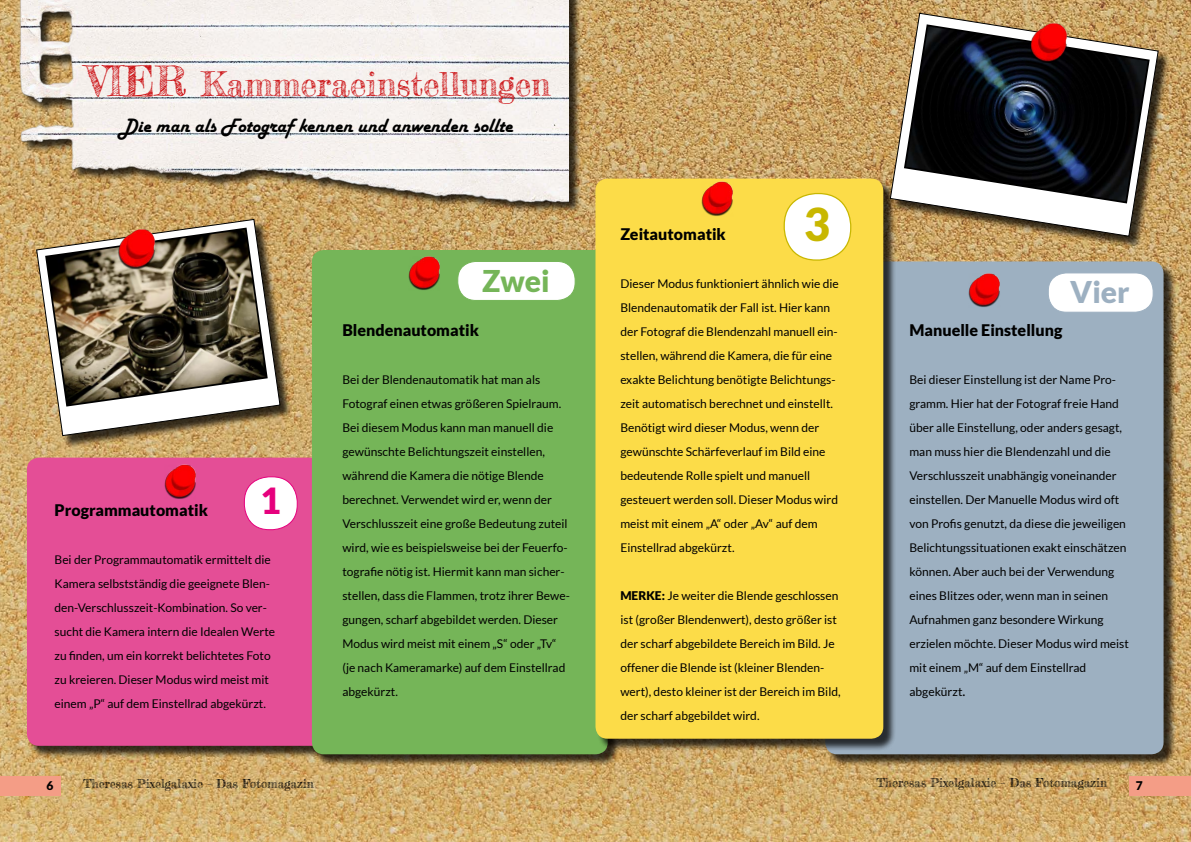
<style>
.page{position:relative;width:1191px;height:842px;background:#fff}
.page>*{position:absolute;margin:0;border:0;box-sizing:border-box;transform-origin:0 0}
.t1{font:900 45.3px "Lato";color:#c8b700}
.t2{font:900 36px "Lato";color:#e6007d}
.t3{font:33px "Frederickathe Great";color:#cd171a}
.t4{font:900 30px "Lato";color:#75b558}
.t5{font:900 30px "Lato";color:#9db0c1}
.t6{font:20px "Harlow Solid";color:#000}
.t7{font:900 16px "Lato";color:#000}
.t8{font:12px/24px "Lato";color:#000}
.t9{font:12px "Frederickathe Great";color:#000}
.t10{font:900 12px "Lato";color:#000}
.s1{font-size:41px}
.s2{font-weight:900}
.s3{font-size:14px}
</style>
<div class="page">
<img style="left:0;top:0;width:1191px;height:842px">
<div style="left:21px;top:0;width:560px;height:214px;background:#000;opacity:.75"></div>
<img style="left:0;top:0;width:569px;height:216px">
<div style="left:28px;top:459px;width:348px;height:299px;background:#000;opacity:.75"></div>
<div style="left:27px;top:458px;width:336px;height:288px;background:#e44e96;border-radius:12px"></div>
<div style="left:313px;top:251px;width:307px;height:516px;background:#000;opacity:.75"></div>
<div style="left:312px;top:250px;width:296px;height:504px;background:#75b558;border-radius:12px"></div>
<div style="left:826px;top:263px;width:350px;height:504px;background:#000;opacity:.75"></div>
<div style="left:825px;top:261px;width:338px;height:493px;background:#9db0c1;border-radius:12px"></div>
<div style="left:596px;top:180px;width:299px;height:571px;background:#000;opacity:.75"></div>
<div style="left:595px;top:179px;width:288px;height:560px;background:#fcdc48;border-radius:12px"></div>
<div style="left:244px;top:477px;width:53px;height:53px;background:#fff;border-radius:25px"></div>
<div style="left:244px;top:476px;width:54px;height:54px;border:1px solid #e6007d;border-radius:25px"></div>
<div style="left:458px;top:261px;width:117px;height:39px;background:#fff;border-radius:18px"></div>
<div style="left:457px;top:261px;width:118px;height:40px;border:1px solid #75b558;border-radius:18px"></div>
<div style="left:784px;top:194px;width:66px;height:66px;background:#fff;border-radius:32px"></div>
<div style="left:783px;top:193px;width:68px;height:68px;border:1px solid #c8b700;border-radius:32px"></div>
<div style="left:1048px;top:273px;width:105px;height:39px;background:#fff;border-radius:18px"></div>
<div style="left:1047px;top:272px;width:106px;height:41px;border:1px solid #9db0c1;border-radius:18px"></div>
<img style="left:400px;top:247px;width:50px;height:43px">
<img style="left:156px;top:456px;width:50px;height:43px">
<img style="left:693px;top:173px;width:50px;height:43px">
<img style="left:968px;top:273px;width:32px;height:34px">
<div style="left:891px;top:14px;width:280px;height:235px;background:#000;opacity:.75"></div>
<svg style="left:889px;top:12px;width:270px;height:225px"></svg>
<div style="left:38px;top:221px;width:255px;height:228px;background:#000;opacity:.75"></div>
<svg style="left:36px;top:218px;width:245px;height:219px"></svg>
<svg style="left:903px;top:23px;width:247px;height:181px"></svg>
<img style="left:44px;top:227px;width:225px;height:181px">
<img style="left:108px;top:219px;width:59px;height:54px">
<img style="left:1021px;top:13px;width:58px;height:54px">
<div style="left:1129px;top:775px;width:62px;height:20px;background:#f49d86"></div>
<div style="left:0;top:776px;width:61px;height:20px;background:#f49d86"></div>
<h3 class="t3" style="left:87px;top:64px;width:464px"><span class="s1">VIER</span> Kammeraeinstellungen</h3>
<h3 class="t6" style="left:119px;top:115px;width:395px">Die man als Fotograf kennen und anwenden sollte</h3>
<h2 class="t2" style="left:260px;top:480px;width:22px">1</h2>
<h3 class="t7" style="left:55px;top:501px;width:155px">Programmautomatik</h3>
<p class="t8" style="left:55px;top:548px;width:222px">Bei der Programmautomatik ermittelt die Kamera selbstständig die geeignete Blen&shy;den-Verschlusszeit-Kombination. So ver&shy;sucht die Kamera intern die Idealen Werte zu finden, um ein korrekt belichtetes Foto zu kreieren. Dieser Modus wird meist mit einem „P“ auf dem Einstellrad abgekürzt.</p>
<h3 class="t4" style="left:482px;top:263px;width:69px">Zwei</h3>
<h3 class="t7" style="left:342px;top:321px;width:138px">Blendenautomatik</h3>
<p class="t8" style="left:342px;top:368px;width:229px">Bei der Blendenautomatik hat man als Fotograf einen etwas größeren Spielraum.<br>Bei diesem Modus kann man manuell die gewünschte Belichtungszeit einstellen, während die Kamera die nötige Blende berechnet. Verwendet wird er, wenn der Verschlusszeit eine große Bedeutung zuteil wird, wie es beispielsweise bei der Feuerfo&shy;tografie nötig ist. Hiermit kann man sicher&shy;stellen, dass die Flammen, trotz ihrer Bewe&shy;gungen, scharf abgebildet werden. Dieser Modus wird meist mit einem „S“ oder „Tv“ (je nach Kameramarke) auf dem Einstellrad abgekürzt.</p>
<h1 class="t1" style="left:804px;top:198px;width:28px">3</h1>
<h3 class="t7" style="left:620px;top:225px;width:107px">Zeitautomatik</h3>
<p class="t8" style="left:620px;top:272px;width:220px">Dieser Modus funktioniert ähnlich wie die Blendenautomatik der Fall ist. Hier kann der Fotograf die Blendenzahl manuell ein&shy;stellen, während die Kamera, die für eine exakte Belichtung benötigte Belichtungs&shy;zeit automatisch berechnet und einstellt.<br>Benötigt wird dieser Modus, wenn der gewünschte Schärfeverlauf im Bild eine bedeutende Rolle spielt und manuell gesteuert werden soll. Dieser Modus wird meist mit einem „A“ oder „Av“ auf dem Einstellrad abgekürzt.</p>
<p class="t8" style="left:620px;top:584px;width:222px"><span class="s2">MERKE:</span> Je weiter die Blende geschlossen ist (großer Blendenwert), desto größer ist der scharf abgebildete Bereich im Bild. Je offener die Blende ist (kleiner Blenden&shy;wert), desto kleiner ist der Bereich im Bild, der scharf abgebildet wird.</p>
<h3 class="t5" style="left:1070px;top:275px;width:61px">Vier</h3>
<h3 class="t7" style="left:909px;top:321px;width:154px">Manuelle Einstellung</h3>
<p class="t8" style="left:909px;top:368px;width:221px">Bei dieser Einstellung ist der Name Pro&shy;gramm. Hier hat der Fotograf freie Hand über alle Einstellung, oder anders gesagt, man muss hier die Blendenzahl und die Verschlusszeit unabhängig voneinander einstellen. Der Manuelle Modus wird oft von Profis genutzt, da diese die jeweiligen Belichtungssituationen exakt einschätzen können. Aber auch bei der Verwendung eines Blitzes oder, wenn man in seinen Aufnahmen ganz besondere Wirkung erzielen möchte. Dieser Modus wird meist mit einem „M“ auf dem Einstellrad abgekürzt<span class="s3">.</span></p>
<p class="t10" style="left:46px;top:779px;width:8px">6</p>
<p class="t9" style="left:83px;top:776px;width:232px">Theresas Pixelgalaxie – Das Fotomagazin</p>
<p class="t9" style="left:876px;top:775px;width:232px">Theresas Pixelgalaxie – Das Fotomagazin</p>
<p class="t10" style="left:1136px;top:778px;width:8px">7</p>
</div>
